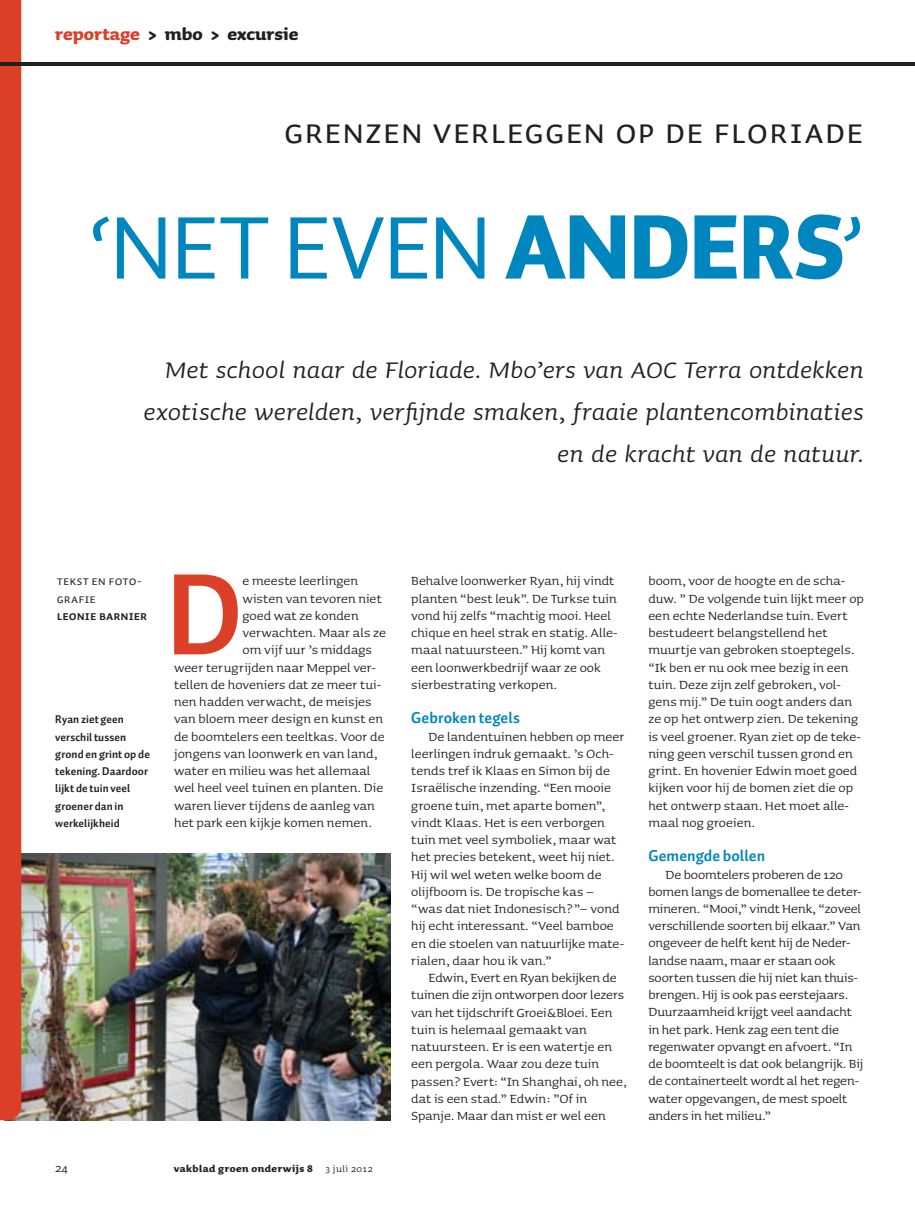
<style>
.page{position:relative;width:915px;height:1212px;background:#fff}
.page>*{position:absolute;margin:0;border:0;box-sizing:border-box;transform-origin:0 0}
.t1{font:700 115.8px "Auto 1";color:#db3f28}
.t2{font:90px "Auto 1";letter-spacing:-.01em;color:#0086be}
.t3{font:36px "Auto 1 Regular Sm Cp";letter-spacing:.005em;color:#231f20}
.t4{font:italic 30px/42px "Sauna";letter-spacing:.01em;color:#231f20;text-align:right}
.t5{font:700 21px "Sauna";color:#231f20}
.t6{font:15.75px/17.2px "Sauna";color:#231f20}
.t7{font:700 15.75px "Auto 1";letter-spacing:.005em;color:#0086be}
.t8{font:15px "Sauna";color:#231f20}
.t9{font:12.75px/17.2px "Auto 1 Regular Sm Cp";letter-spacing:.01em;color:#231f20}
.t10{font:12.75px "Auto 1 Bold Sm Cp";color:#231f20}
.t11{font:700 12px "Sauna";letter-spacing:.04em;color:#231f20}
.t12{font:700 11.25px/17.2px "Auto 1";letter-spacing:.01em;color:#231f20}
.s1{color:#db3f28}
.s2{font-weight:900}
.s3{font-weight:400}
</style>
<div class="page">
<img style="left:21px;top:854px;width:369px;height:266px">
<div style="left:0;top:0;width:21px;height:1120px;background:#db3f28"></div>
<hr style="left:0;top:62px;width:914px;height:3px;background:#231f20">
<h3 class="t5" style="left:55px;top:23px;width:244px"><span class="s1">reportage</span> &gt; mbo &gt; excursie</h3>
<h3 class="t3" style="left:284px;top:115px;width:581px">Grenzen verleggen op de Floriade</h3>
<h2 class="t2" style="left:89px;top:192px;width:776px">‘NET EVEN <span class="s2">ANDERS</span>’</h2>
<h3 class="t4" style="left:143px;top:349px;width:721px">Met school naar de Floriade. Mbo’ers van AOC Terra ontdekken exotische werelden, verfijnde smaken, fraaie plantencombinaties en de kracht van de natuur.</h3>
<p class="t9" style="left:57px;top:573px;width:86px">tekst en foto&shy;grafie</p>
<p class="t10" style="left:57px;top:610px;width:92px">Leonie Barnier</p>
<p class="t12" style="left:55px;top:711px;width:96px">Ryan ziet geen verschil tussen grond en grint op de tekening. Daardoor lijkt de tuin veel groener dan in werkelijkheid</p>
<h1 class="t1" style="left:166px;top:542px;width:78px">D</h1>
<p class="t6" style="left:242px;top:572px;width:117px">e meeste leerlingen</p>
<p class="t6" style="left:242px;top:590px;width:141px">wisten van tevoren niet</p>
<p class="t6" style="left:242px;top:607px;width:118px">goed wat ze konden</p>
<p class="t6" style="left:242px;top:624px;width:145px">verwachten. Maar als ze</p>
<p class="t6" style="left:242px;top:641px;width:131px">om vijf uur ’s middags</p>
<p class="t6" style="left:174px;top:659px;width:203px">weer terugrijden naar Meppel ver-</p>
<p class="t6" style="left:174px;top:676px;width:208px">tellen de hoveniers dat ze meer tui-</p>
<p class="t6" style="left:174px;top:693px;width:199px">nen hadden verwacht, de meisjes</p>
<p class="t6" style="left:174px;top:710px;width:210px">van bloem meer design en kunst en</p>
<p class="t6" style="left:174px;top:728px;width:212px">de boomtelers een teeltkas. Voor de</p>
<p class="t6" style="left:174px;top:745px;width:205px">jongens van loonwerk en van land,</p>
<p class="t6" style="left:174px;top:762px;width:198px">water en milieu was het allemaal</p>
<p class="t6" style="left:174px;top:779px;width:210px">wel heel veel tuinen en planten. Die</p>
<p class="t6" style="left:174px;top:797px;width:202px">waren liever tijdens de aanleg van</p>
<p class="t6" style="left:174px;top:814px;width:199px">het park een kijkje komen nemen.</p>
<p class="t8" style="left:55px;top:1160px;width:14px">24</p>
<p class="t11" style="left:174px;top:1162px;width:200px">vakblad groen onderwijs 8 <span class="s3">3 juli 2012</span></p>
<p class="t6" style="left:411px;top:572px;width:208px">Behalve loonwerker Ryan, hij vindt planten “best leuk”. De Turkse tuin vond hij zelfs “machtig mooi. Heel chique en heel strak en statig. Alle&shy;maal natuursteen.” Hij komt van een loonwerkbedrijf waar ze ook sierbestrating verkopen.</p>
<p class="t7" style="left:411px;top:708px;width:110px">Gebroken tegels</p>
<p class="t6" style="left:411px;top:728px;width:214px;text-indent:17px">De landentuinen hebben op meer leerlingen indruk gemaakt. ’s Och&shy;tends tref ik Klaas en Simon bij de<br>Israëlische inzending. “Een mooie groene tuin, met aparte bomen”, vindt Klaas. Het is een verborgen tuin met veel symboliek, maar wat het precies betekent, weet hij niet.<br>Hij wil wel weten welke boom de olijfboom is. De tropische kas – “was dat niet Indonesisch?”– vond hij echt interessant. “Veel bamboe en die stoelen van natuurlijke mate&shy;rialen, daar hou ik van.”</p>
<p class="t6" style="left:411px;top:969px;width:217px;text-indent:17px">Edwin, Evert en Ryan bekijken de tuinen die zijn ontworpen door lezers van het tijdschrift Groei&amp;Bloei. Een tuin is helemaal gemaakt van natuursteen. Er is een watertje en een pergola. Waar zou deze tuin passen? Evert: “In Shanghai, oh nee, dat is een stad.” Edwin: ”Of in Spanje. Maar dan mist er wel een</p>
<p class="t6" style="left:648px;top:572px;width:217px">boom, voor de hoogte en de scha&shy;duw. ” De volgende tuin lijkt meer op een echte Nederlandse tuin. Evert bestudeert belangstellend het muurtje van gebroken stoeptegels. “Ik ben er nu ook mee bezig in een tuin. Deze zijn zelf gebroken, vol&shy;gens mij.” De tuin oogt anders dan ze op het ontwerp zien. De tekening is veel groener. Ryan ziet op de teke&shy;ning geen verschil tussen grond en grint. En hovenier Edwin moet goed kijken voor hij de bomen ziet die op het ontwerp staan. Het moet alle&shy;maal nog groeien.</p>
<p class="t7" style="left:648px;top:846px;width:118px">Gemengde bollen</p>
<p class="t6" style="left:648px;top:865px;width:216px;text-indent:17px">De boomtelers proberen de 120 bomen langs de bomenallee te deter&shy;mineren. “Mooi,” vindt Henk, “zoveel verschillende soorten bij elkaar.” Van ongeveer de helft kent hij de Neder&shy;landse naam, maar er staan ook soorten tussen die hij niet kan thuis&shy;brengen. Hij is ook pas eerstejaars.<br>Duurzaamheid krijgt veel aandacht in het park. Henk zag een tent die regenwater opvangt en afvoert. “In de boomteelt is dat ook belangrijk. Bij de containerteelt wordt al het regen&shy;water opgevangen, de mest spoelt anders in het milieu.”</p>
</div>
